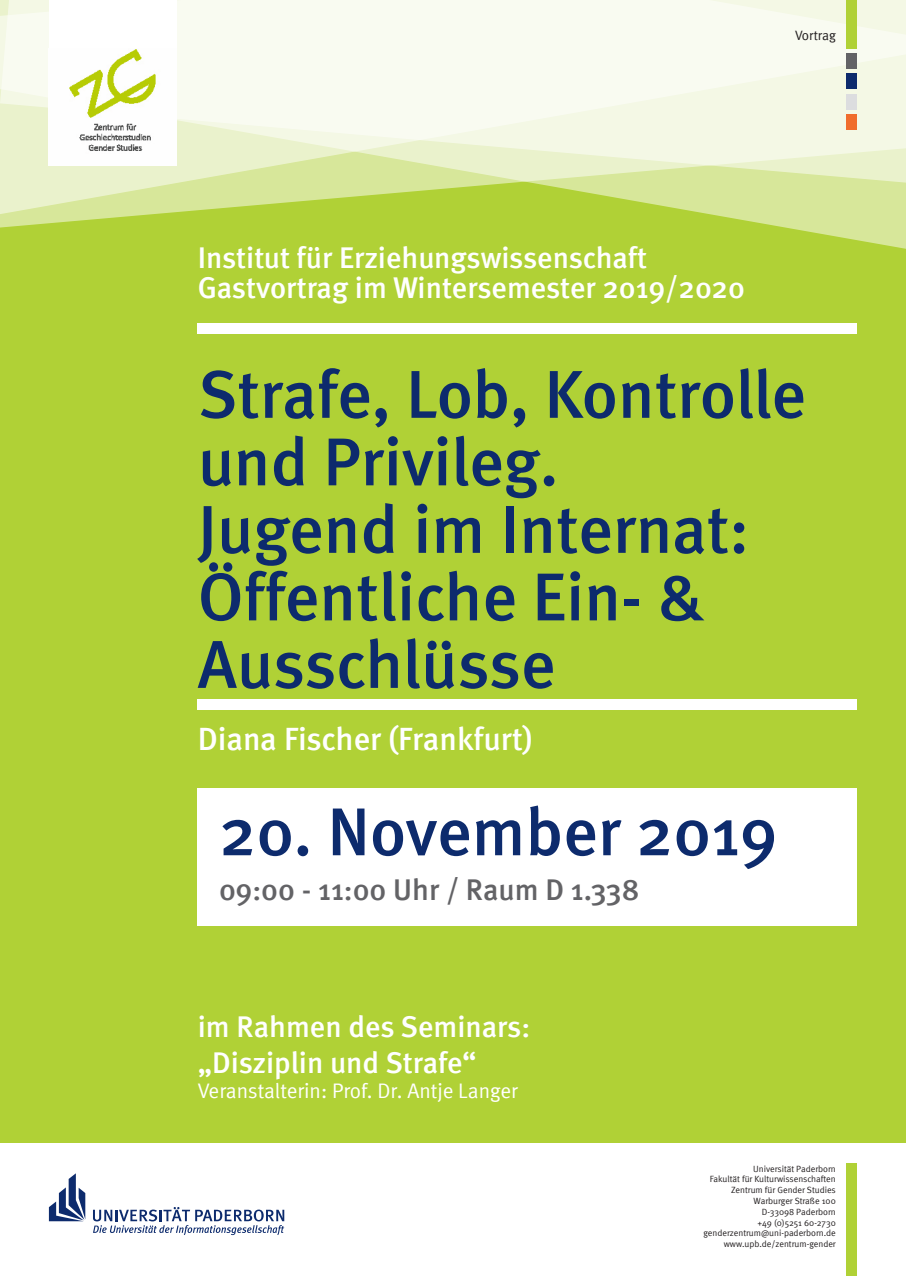
<style>
.page{position:relative;width:906px;height:1276px;background:#fff}
.page>*{position:absolute;margin:0;border:0;box-sizing:border-box;transform-origin:0 0}
.t1{font:500 67.5px/67.5px "Meta";color:#0d2b6d}
.t2{font:500 32.25px "Meta";color:#fff}
.t3{font:500 30px "Meta";color:#fff}
.t4{font:500 30px "Meta";color:#636366}
.t5{font:21px "Meta Normal";color:#fff}
.t6{font:13.5px "Meta Normal";color:#231f20}
.t7{font:9px "Meta Normal";color:#231f20}
</style>
<div class="page">
<div style="left:0;top:0;width:906px;height:1142px;background:#b0d136"></div>
<svg style="left:0;top:201px;width:906px;height:39px"></svg>
<svg style="left:0;top:0;width:906px;height:201px;background:#eff5da"></svg>
<div style="left:49px;top:0;width:127px;height:113px;background:#fff"></div>
<svg style="left:93px;top:1207px;width:191px;height:28px"></svg>
<svg style="left:49px;top:1173px;width:36px;height:48px"></svg>
<div style="left:198px;top:323px;width:659px;height:11px;background:#fff"></div>
<img style="left:49px;top:49px;width:127px;height:117px">
<div style="left:846px;top:1163px;width:11px;height:113px;background:#b0d136"></div>
<div style="left:198px;top:788px;width:659px;height:137px;background:#fff"></div>
<div style="left:198px;top:699px;width:659px;height:11px;background:#fff"></div>
<div style="left:846px;top:94px;width:11px;height:15px;background:#dcdddf"></div>
<div style="left:846px;top:114px;width:11px;height:16px;background:#f06d2c"></div>
<div style="left:846px;top:0;width:11px;height:49px;background:#b0d136"></div>
<div style="left:846px;top:53px;width:11px;height:16px;background:#636366"></div>
<div style="left:846px;top:73px;width:11px;height:16px;background:#0d2b6d"></div>
<p class="t6" style="left:795px;top:28px;width:42px">Vortrag</p>
<p class="t3" style="left:198px;top:240px;width:451px">Institut für Erziehungswissenschaft</p>
<p class="t3" style="left:198px;top:270px;width:548px">Gastvortrag im Wintersemester 2019/2020</p>
<p class="t1" style="left:198px;top:360px;width:610px">Strafe, Lob, Kontrolle und Privileg.<br>Jugend im Internat:<br>Öffentliche Ein- &amp;<br>Ausschlüsse</p>
<p class="t2" style="left:198px;top:720px;width:336px">Diana Fischer (Frankfurt)</p>
<p class="t1" style="left:219px;top:797px;width:560px">20. November 2019</p>
<p class="t4" style="left:219px;top:872px;width:422px">09:00 - 11:00 Uhr / Raum D 1.338</p>
<p class="t3" style="left:198px;top:1008px;width:334px">im Rahmen des Seminars:</p>
<p class="t3" style="left:198px;top:1044px;width:280px">„Disziplin und Strafe“</p>
<p class="t5" style="left:198px;top:1078px;width:321px">Veranstalterin: Prof. Dr. Antje Langer</p>
<p class="t7" style="left:753px;top:1163px;width:84px">Universität Paderborn</p>
<p class="t7" style="left:709px;top:1174px;width:128px">Fakultät für Kulturwissenschaften</p>
<p class="t7" style="left:731px;top:1185px;width:106px">Zentrum für Gender Studies</p>
<p class="t7" style="left:753px;top:1195px;width:84px">Warburger Straße 100</p>
<p class="t7" style="left:762px;top:1206px;width:75px">D-33098 Paderborn</p>
<p class="t7" style="left:757px;top:1217px;width:80px">+49 (0)5251 60-2730</p>
<p class="t7" style="left:703px;top:1228px;width:134px">genderzentrum@uni-paderborn.de</p>
<p class="t7" style="left:724px;top:1239px;width:114px">www.upb.de/zentrum-gender</p>
</div>
